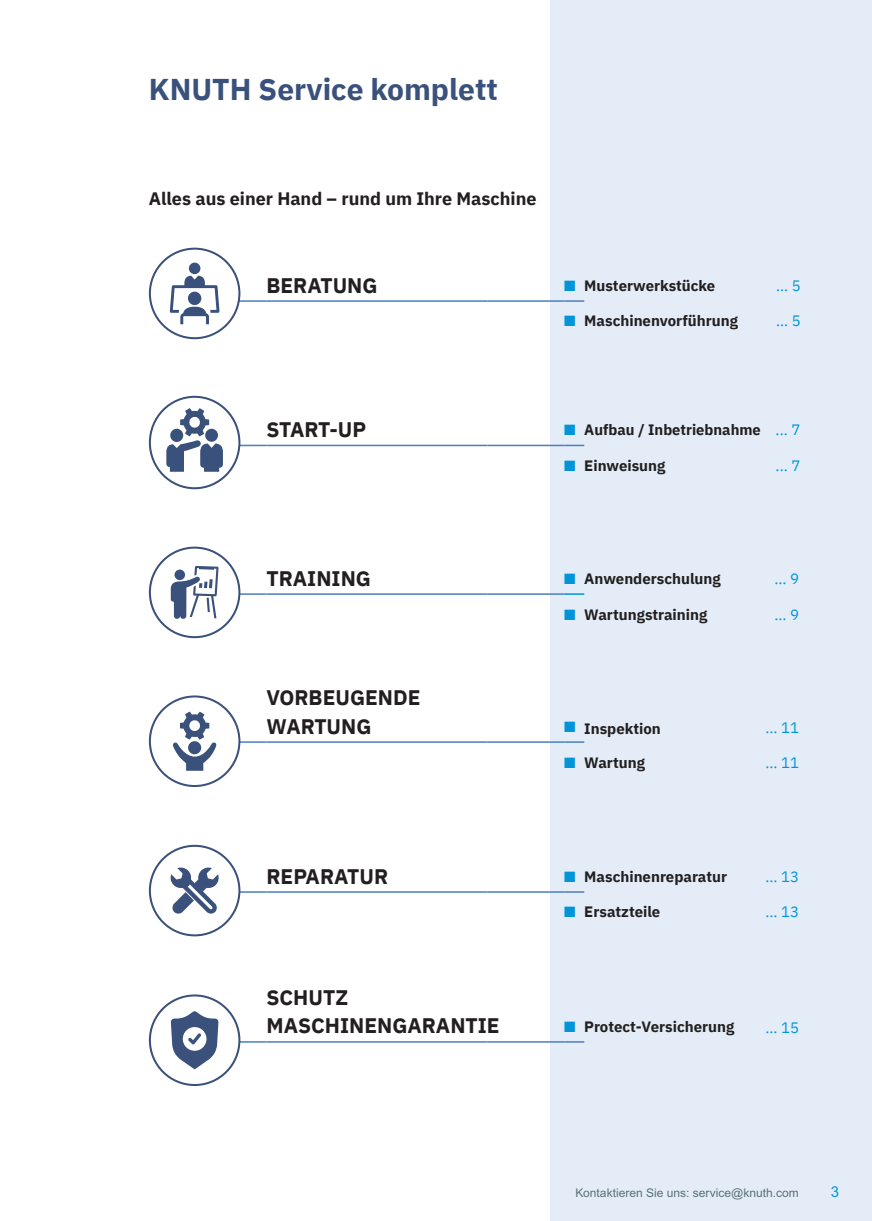
<style>
.page{position:relative;width:872px;height:1221px;background:#fff}
.page>*{position:absolute;margin:0;border:0;box-sizing:border-box;transform-origin:0 0}
.t1{font:700 30px "IBM Plex Sans";color:#3a517b}
.t2{font:700 21px/28.5px "IBM Plex Sans";color:#231f20}
.t3{font:700 18px "IBM Plex Sans";color:#231f20}
.t4{font:700 15px "IBM Plex Sans";color:#231f20}
.t5{font:15px "IBM Plex Sans";color:#0095d9}
.t6{font:15px "Arial MT Pro";color:#0095d9}
.t7{font:12px "Arial MT Pro";color:#5a7077}
.s1{color:#0095d9}
.s2{font-weight:400;color:#0095d9}
</style>
<div class="page">
<div style="left:551px;top:0;width:321px;height:1220px;background:#e4edf7"></div>
<hr style="left:210px;top:891px;width:56px;height:1px;background:#497fc1">
<hr style="left:266px;top:891px;width:221px;height:1px;background:#497fc1">
<hr style="left:487px;top:891px;width:77px;height:1px;background:#497fc1">
<svg style="left:564px;top:891px;width:20px;height:1px"></svg>
<hr style="left:210px;top:1041px;width:56px;height:1px;background:#497fc1">
<hr style="left:266px;top:1041px;width:221px;height:1px;background:#497fc1">
<hr style="left:487px;top:1041px;width:77px;height:1px;background:#497fc1">
<svg style="left:564px;top:1041px;width:20px;height:1px"></svg>
<hr style="left:210px;top:741px;width:56px;height:1px;background:#497fc1">
<hr style="left:266px;top:741px;width:221px;height:1px;background:#497fc1">
<hr style="left:487px;top:741px;width:77px;height:1px;background:#497fc1">
<svg style="left:564px;top:741px;width:20px;height:1px"></svg>
<svg style="left:564px;top:593px;width:20px;height:1px"></svg>
<hr style="left:210px;top:593px;width:56px;height:1px;background:#497fc1">
<hr style="left:266px;top:593px;width:221px;height:1px;background:#497fc1">
<hr style="left:487px;top:593px;width:77px;height:1px;background:#497fc1">
<hr style="left:210px;top:444px;width:56px;height:2px;background:#497fc1">
<hr style="left:266px;top:444px;width:221px;height:2px;background:#497fc1">
<hr style="left:487px;top:444px;width:77px;height:2px;background:#497fc1">
<hr style="left:564px;top:444px;width:20px;height:2px;background:#497fc1">
<hr style="left:210px;top:300px;width:56px;height:2px;background:#497fc1">
<hr style="left:266px;top:300px;width:221px;height:2px;background:#497fc1">
<hr style="left:487px;top:300px;width:77px;height:2px;background:#497fc1">
<hr style="left:564px;top:300px;width:20px;height:2px;background:#497fc1">
<div style="left:150px;top:547px;width:89px;height:90px;background:#fff;border-radius:50%"></div>
<div style="left:149px;top:546px;width:91px;height:92px;border:2px solid #3a517b;border-radius:50%"></div>
<svg style="left:171px;top:566px;width:47px;height:52px"></svg>
<div style="left:150px;top:995px;width:89px;height:89px;background:#fff;border-radius:50%"></div>
<div style="left:149px;top:994px;width:91px;height:91px;border:2px solid #3a517b;border-radius:50%"></div>
<svg style="left:171px;top:1011px;width:47px;height:58px"></svg>
<div style="left:150px;top:249px;width:89px;height:89px;background:#fff;border-radius:50%"></div>
<div style="left:149px;top:248px;width:91px;height:91px;border:2px solid #3a517b;border-radius:50%"></div>
<div style="left:189px;top:262px;width:11px;height:12px;background:#3a517b;border-radius:50%"></div>
<svg style="left:170px;top:276px;width:49px;height:48px"></svg>
<div style="left:188px;top:291px;width:13px;height:14px;background:#3a517b;border-radius:50%"></div>
<div style="left:150px;top:845px;width:89px;height:90px;background:#fff;border-radius:50%"></div>
<div style="left:149px;top:844px;width:91px;height:92px;border:2px solid #3a517b;border-radius:50%"></div>
<svg style="left:170px;top:867px;width:49px;height:47px"></svg>
<div style="left:150px;top:397px;width:89px;height:91px;background:#fff;border-radius:50%"></div>
<div style="left:149px;top:396px;width:91px;height:93px;border:2px solid #3a517b;border-radius:50%"></div>
<svg style="left:166px;top:408px;width:57px;height:64px"></svg>
<div style="left:150px;top:696px;width:89px;height:90px;background:#fff;border-radius:50%"></div>
<div style="left:149px;top:695px;width:91px;height:92px;border:2px solid #3a517b;border-radius:50%"></div>
<svg style="left:173px;top:711px;width:44px;height:59px"></svg>
<h1 class="t1" style="left:149px;top:65px;width:350px">KNUTH Service komplett</h1>
<p class="t3" style="left:149px;top:185px;width:389px">Alles aus einer Hand – rund um Ihre Maschine</p>
<h2 class="t2" style="left:266px;top:269px;width:113px">BERATUNG</h2>
<p class="t4" style="left:564px;top:274px;width:152px"><span class="s1">■</span> Musterwerkstücke</p>
<p class="t5" style="left:776px;top:274px;width:26px">... 5</p>
<p class="t4" style="left:564px;top:309px;width:175px"><span class="s1">■</span> Maschinenvorführung</p>
<p class="t5" style="left:776px;top:310px;width:26px">... 5</p>
<h2 class="t2" style="left:266px;top:413px;width:101px">START-UP</h2>
<p class="t4" style="left:564px;top:418px;width:237px"><span class="s1">■</span> Aufbau / Inbetriebnahme <span class="s2">... 7</span></p>
<p class="t4" style="left:564px;top:453px;width:103px"><span class="s1">■</span> Einweisung</p>
<p class="t5" style="left:775px;top:454px;width:26px">... 7</p>
<h2 class="t2" style="left:266px;top:562px;width:106px">TRAINING</h2>
<p class="t4" style="left:564px;top:566px;width:158px"><span class="s1">■</span> Anwenderschulung</p>
<p class="t5" style="left:774px;top:567px;width:26px">... 9</p>
<p class="t4" style="left:564px;top:602px;width:144px"><span class="s1">■</span> Wartungstraining</p>
<p class="t5" style="left:774px;top:602px;width:26px">... 9</p>
<h2 class="t2" style="left:266px;top:681px;width:155px">VORBEUGENDE<br>WARTUNG</h2>
<p class="t4" style="left:564px;top:716px;width:98px"><span class="s1">■</span> Inspektion</p>
<p class="t5" style="left:765px;top:716px;width:35px">... 11</p>
<p class="t4" style="left:564px;top:750px;width:82px"><span class="s1">■</span> Wartung</p>
<p class="t5" style="left:765px;top:750px;width:35px">... 11</p>
<h2 class="t2" style="left:266px;top:860px;width:123px">REPARATUR</h2>
<p class="t4" style="left:564px;top:864px;width:164px"><span class="s1">■</span> Maschinenreparatur</p>
<p class="t5" style="left:765px;top:865px;width:35px">... 13</p>
<p class="t4" style="left:564px;top:900px;width:98px"><span class="s1">■</span> Ersatzteile</p>
<p class="t5" style="left:765px;top:900px;width:35px">... 13</p>
<h2 class="t2" style="left:266px;top:981px;width:235px">SCHUTZ<br>MASCHINENGARANTIE</h2>
<p class="t4" style="left:564px;top:1014px;width:172px"><span class="s1">■</span> Protect-Versicherung</p>
<p class="t5" style="left:765px;top:1015px;width:35px">... 15</p>
<p class="t7" style="left:575px;top:1185px;width:225px">Kontaktieren Sie uns: service@knuth.com</p>
<p class="t6" style="left:830px;top:1182px;width:10px">3</p>
</div>
